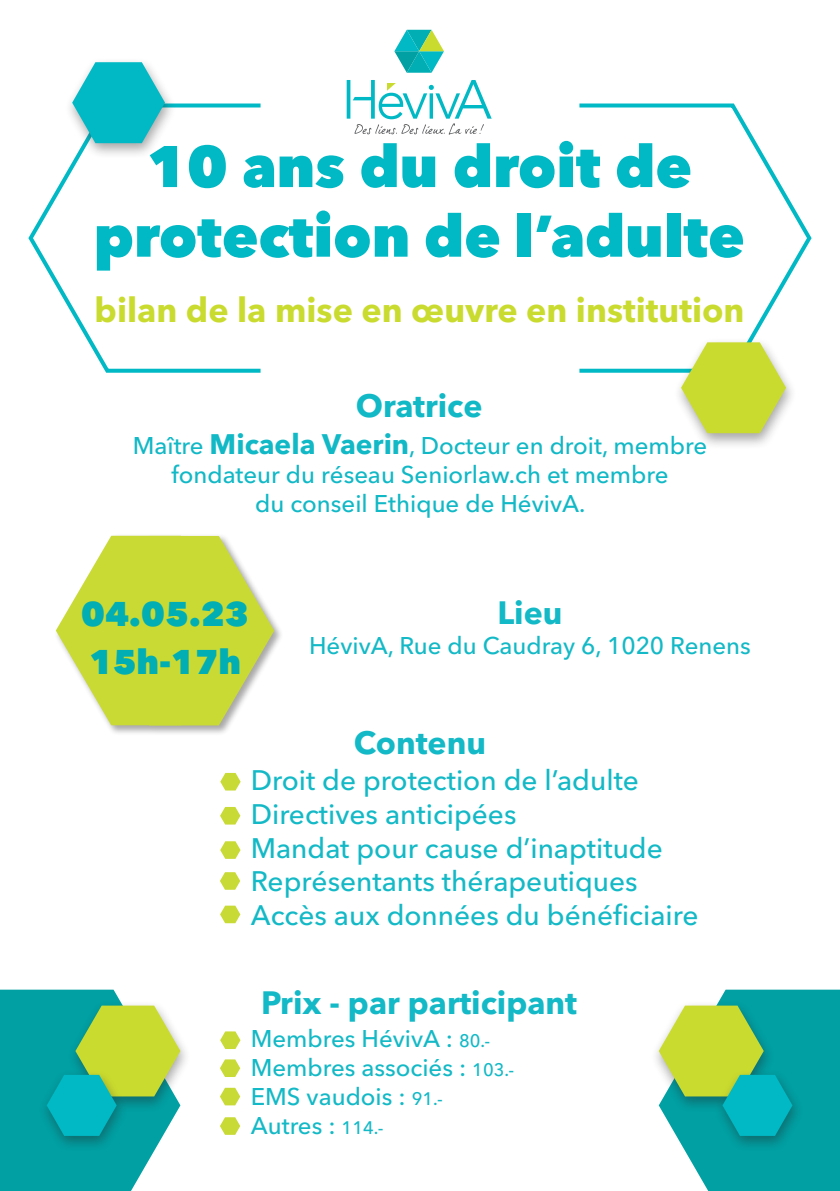
<style>
.page{position:relative;width:840px;height:1191px;background:#fff}
.page>*{position:absolute;margin:0;border:0;box-sizing:border-box;transform-origin:0 0}
.t1{font:800 58px/69.6px "Avenir Next Cyr";color:#00b9c5;text-align:center}
.t2{font:700 34px "Avenir Next Cyr";color:#cadb2f}
.t3{font:800 34px "Avenir Next Cyr";color:#00aeb3}
.t4{font:700 32px "Avenir Next Cyr";color:#13b9c6}
.t5{font:700 32px "Avenir Next Cyr";color:#11b8c6}
.t6{font:500 28px "Avenir Next Cyr";color:#13b9c6}
.t7{font:500 24px "Avenir Next Cyr";color:#11b8c6}
.t8{font:500 24px "Avenir Next Cyr";color:#13b9c6}
.s1{font-weight:700;font-size:28px}
.s2{font-size:18px}
</style>
<div class="page">
<svg style="left:346px;top:80px;width:145px;height:55px"></svg>
<svg style="left:394px;top:30px;width:50px;height:43px"></svg>
<svg style="left:28px;top:103px;width:233px;height:270px"></svg>
<svg style="left:579px;top:103px;width:233px;height:270px"></svg>
<div style="left:54px;top:533px;width:229px;height:203px;background:#231f20;opacity:.39"></div>
<svg style="left:56px;top:536px;width:218px;height:189px"></svg>
<svg style="left:220px;top:1031px;width:20px;height:18px"></svg>
<svg style="left:220px;top:1059px;width:20px;height:18px"></svg>
<svg style="left:220px;top:1087px;width:20px;height:18px"></svg>
<svg style="left:220px;top:1117px;width:20px;height:17px"></svg>
<svg style="left:220px;top:773px;width:20px;height:17px"></svg>
<svg style="left:220px;top:807px;width:20px;height:17px"></svg>
<svg style="left:220px;top:841px;width:20px;height:18px"></svg>
<svg style="left:220px;top:872px;width:20px;height:17px"></svg>
<svg style="left:220px;top:905px;width:20px;height:18px"></svg>
<div style="left:67px;top:1000px;width:125px;height:113px;background:#231f20;opacity:.4"></div>
<svg style="left:0;top:989px;width:180px;height:202px;background:#3eb496"></svg>
<svg style="left:658px;top:989px;width:181px;height:202px;background:#44b699"></svg>
<div style="left:672px;top:337px;width:125px;height:113px;background:#231f20;opacity:.4"></div>
<svg style="left:680px;top:342px;width:105px;height:91px"></svg>
<div style="left:64px;top:57px;width:113px;height:103px;background:#231f20;opacity:.4"></div>
<svg style="left:72px;top:62px;width:93px;height:81px"></svg>
<p class="t1" style="left:94px;top:131px;width:652px">10 ans du droit de protection de l’adulte</p>
<p class="t2" style="left:94px;top:289px;width:651px">bilan de la mise en œuvre en institution</p>
<p class="t5" style="left:356px;top:386px;width:128px">Oratrice</p>
<p class="t7" style="left:133px;top:431px;width:575px">Maître <span class="s1">Micaela Vaerin</span>, Docteur en droit, membre</p>
<p class="t7" style="left:171px;top:460px;width:498px">fondateur du réseau Seniorlaw.ch et membre</p>
<p class="t7" style="left:255px;top:489px;width:331px">du conseil Ethique de HévivA.</p>
<p class="t3" style="left:81px;top:593px;width:169px">04.05.23</p>
<p class="t3" style="left:89px;top:641px;width:153px">15h-17h</p>
<p class="t4" style="left:497px;top:593px;width:67px">Lieu</p>
<p class="t8" style="left:309px;top:631px;width:443px">HévivA, Rue du Caudray 6, 1020 Renens</p>
<p class="t4" style="left:353px;top:723px;width:134px">Contenu</p>
<p class="t6" style="left:250px;top:764px;width:389px">Droit de protection de l’adulte</p>
<p class="t6" style="left:250px;top:797px;width:267px">Directives anticipées</p>
<p class="t6" style="left:250px;top:831px;width:413px">Mandat pour cause d’inaptitude</p>
<p class="t6" style="left:250px;top:864px;width:388px">Représentants thérapeutiques</p>
<p class="t6" style="left:250px;top:898px;width:449px">Accès aux données du bénéficiaire</p>
<p class="t4" style="left:261px;top:983px;width:317px">Prix - par participant</p>
<p class="t8" style="left:250px;top:1024px;width:241px">Membres HévivA : <span class="s2">80.-</span></p>
<p class="t8" style="left:250px;top:1053px;width:265px">Membres associés : <span class="s2">103.-</span></p>
<p class="t8" style="left:250px;top:1082px;width:193px">EMS vaudois : <span class="s2">91.-</span></p>
<p class="t8" style="left:250px;top:1111px;width:134px">Autres : <span class="s2">114.-</span></p>
</div>
